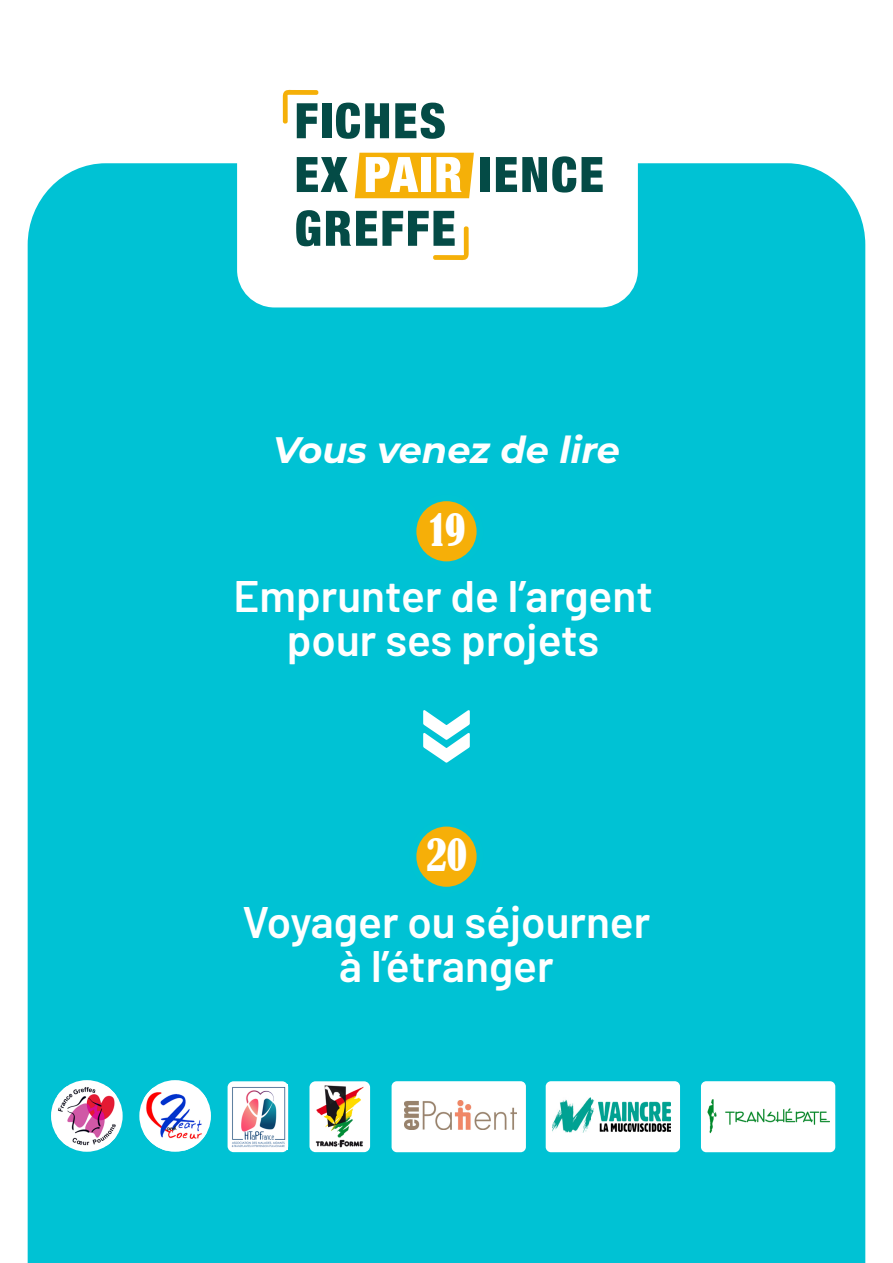
<style>
.page{position:relative;width:893px;height:1263px;background:#fff}
.page>*{position:absolute;margin:0;border:0;box-sizing:border-box;transform-origin:0 0}
.t1{font:600 44.1px/44.1px "Barlow";color:#fff;text-align:center}
.t2{font:condensed 41.4px "Bernard";color:#fff}
.t3{font:italic 700 36.75px "Montserrat";color:#fff}
</style>
<div class="page">
<div style="left:28px;top:163px;width:837px;height:1100px;background:#00c2d4"></div>
<div style="left:237px;top:49px;width:401px;height:258px;background:#fff;border-radius:37px"></div>
<svg style="left:283px;top:90px;width:36px;height:48px"></svg>
<div style="left:322px;top:103px;width:9px;height:35px;background:#044b46"></div>
<svg style="left:336px;top:103px;width:53px;height:36px"></svg>
<svg style="left:395px;top:103px;width:50px;height:36px"></svg>
<svg style="left:297px;top:157px;width:51px;height:35px"></svg>
<svg style="left:355px;top:153px;width:119px;height:45px"></svg>
<div style="left:481px;top:157px;width:9px;height:35px;background:#044b46"></div>
<svg style="left:496px;top:156px;width:107px;height:37px"></svg>
<svg style="left:296px;top:210px;width:24px;height:36px"></svg>
<svg style="left:326px;top:211px;width:143px;height:49px"></svg>
<div style="left:51px;top:1080px;width:72px;height:72px;background:#fff;border-radius:50%"></div>
<img style="left:57px;top:1086px;width:60px;height:59px">
<div style="left:139px;top:1080px;width:72px;height:72px;background:#fff;border-radius:50%"></div>
<img style="left:144px;top:1088px;width:62px;height:62px">
<div style="left:392px;top:1081px;width:134px;height:71px;background:#fff;border-radius:5px"></div>
<img style="left:404px;top:1101px;width:113px;height:29px">
<div style="left:546px;top:1081px;width:134px;height:71px;background:#fff;border-radius:5px"></div>
<img style="left:552px;top:1098px;width:119px;height:35px">
<div style="left:701px;top:1081px;width:134px;height:71px;background:#fff;border-radius:5px"></div>
<img style="left:708px;top:1099px;width:121px;height:35px">
<div style="left:228px;top:1081px;width:60px;height:71px;background:#fff;border-radius:6px"></div>
<img style="left:231px;top:1087px;width:55px;height:61px">
<div style="left:309px;top:1081px;width:61px;height:71px;background:#fff;border-radius:6px"></div>
<img style="left:316px;top:1085px;width:48px;height:62px">
<div style="left:413px;top:498px;width:67px;height:67px;background:#f6af08;border-radius:50%"></div>
<div style="left:410px;top:494px;width:73px;height:74px;border:7px solid #00c3d3;border-radius:50%"></div>
<div style="left:413px;top:823px;width:67px;height:67px;background:#f6af08;border-radius:50%"></div>
<div style="left:410px;top:820px;width:73px;height:73px;border:7px solid #00c3d3;border-radius:50%"></div>
<svg style="left:423px;top:710px;width:47px;height:53px"></svg>
<p class="t3" style="left:273px;top:423px;width:348px">Vous venez de lire</p>
<p class="t2" style="left:430px;top:506px;width:37px">19</p>
<p class="t1" style="left:233px;top:571px;width:421px">Emprunter de l’argent pour ses projets</p>
<p class="t2" style="left:426px;top:831px;width:42px">20</p>
<p class="t1" style="left:243px;top:896px;width:409px">Voyager ou séjourner à l’étranger</p>
</div>
